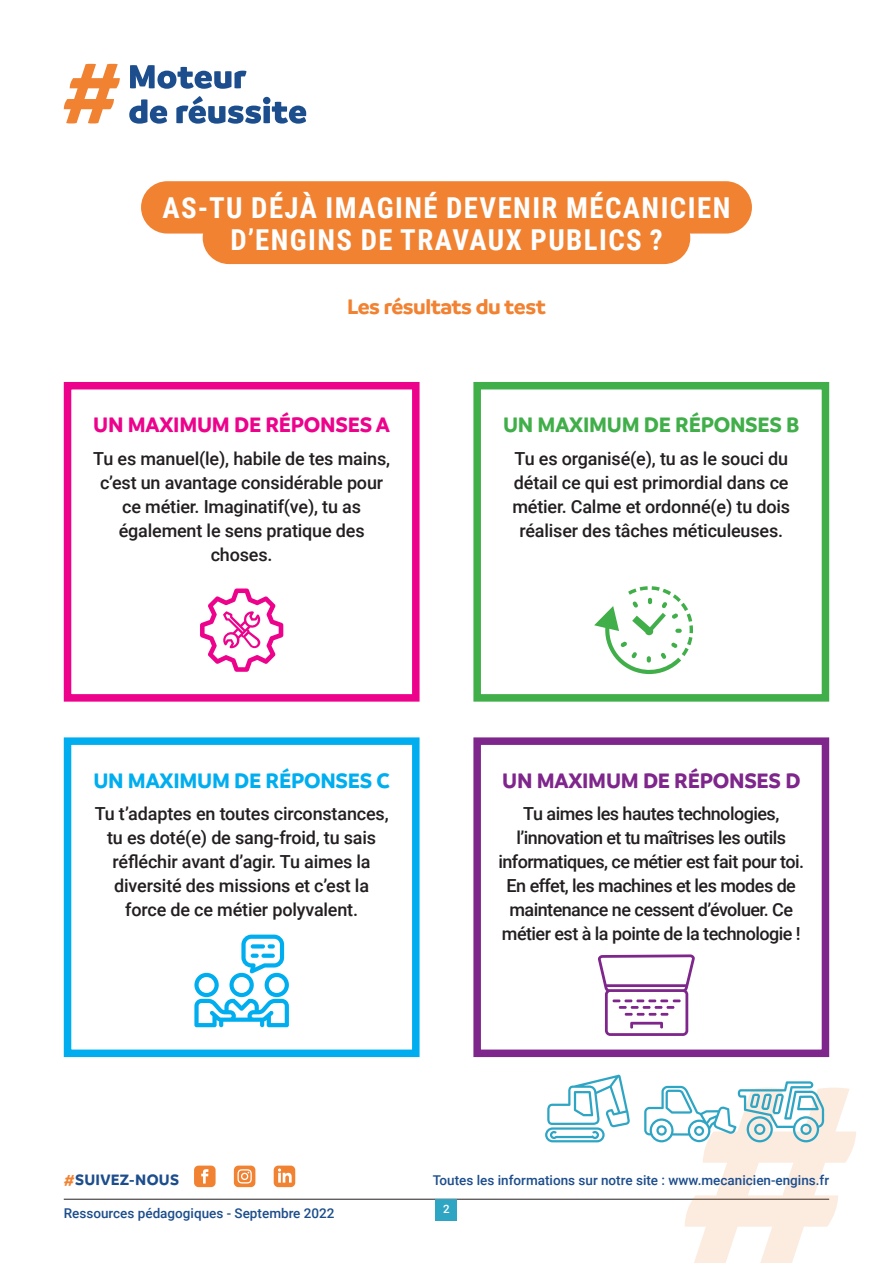
<style>
.page{position:relative;width:893px;height:1263px;background:#fff}
.page>*{position:absolute;margin:0;border:0;box-sizing:border-box;transform-origin:0 0}
.t1{font:700 28.8px/32.1px "Roboto Condensed";letter-spacing:.05em;color:#fff;text-align:center}
.Adresses{font:700 22.5px "Branding";letter-spacing:-.01em;color:#ed028c}
.Adresses-2{font:700 22.5px "Branding";letter-spacing:-.01em;color:#00aeef}
.Adresses-3{font:700 22.5px "Branding";letter-spacing:-.01em;color:#40ae49}
.Adresses-4{font:700 22.5px "Branding";letter-spacing:-.01em;color:#7e268b}
.Adresses-5{font:700 22.5px "Branding";letter-spacing:-.02em;color:#f18232}
.Adresses-6{font:500 18px/24px "Roboto";letter-spacing:-.01em;color:#231f20;text-align:center}
.Adresses-7{font:500 18px/24px "Roboto";letter-spacing:-.03em;color:#231f20;text-align:center}
.t2{font:700 16.2px "Branding";letter-spacing:.015em;color:#1c4d8c}
.t3{font:500 13.5px "Roboto";color:#1c4d8c}
.t4{font:500 11.55px "Roboto";color:#fff}
.s1{color:#f18232}
</style>
<div class="page">
<svg style="left:130px;top:65px;width:116px;height:24px"></svg>
<svg style="left:64px;top:64px;width:56px;height:60px"></svg>
<svg style="left:129px;top:99px;width:38px;height:25px"></svg>
<svg style="left:176px;top:96px;width:130px;height:28px"></svg>
<hr style="left:64px;top:1199px;width:765px;height:1px;background:#231f20">
<div style="left:436px;top:1199px;width:21px;height:22px;background:#2fa5c4"></div>
<svg style="left:194px;top:1165px;width:22px;height:22px"></svg>
<div style="left:234px;top:1165px;width:21px;height:22px;background:#f18232;border-radius:4px"></div>
<svg style="left:237px;top:1169px;width:15px;height:14px"></svg>
<svg style="left:274px;top:1165px;width:21px;height:22px"></svg>
<div style="left:203px;top:212px;width:487px;height:52px;background:#f18232;border-radius:26px"></div>
<div style="left:141px;top:181px;width:611px;height:53px;background:#f18232;border-radius:26px"></div>
<svg style="left:545px;top:1074px;width:85px;height:68px"></svg>
<svg style="left:644px;top:1081px;width:212px;height:182px"></svg>
<div style="left:64px;top:382px;width:356px;height:320px;border:8px solid #ed028c"></div>
<div style="left:64px;top:737px;width:356px;height:320px;border:8px solid #00aeef"></div>
<div style="left:473px;top:382px;width:356px;height:320px;border:8px solid #40ae49"></div>
<div style="left:473px;top:737px;width:356px;height:320px;border:8px solid #7e268b"></div>
<svg style="left:200px;top:588px;width:83px;height:84px"></svg>
<svg style="left:594px;top:586px;width:99px;height:88px"></svg>
<svg style="left:194px;top:934px;width:95px;height:93px"></svg>
<div style="left:251px;top:953px;width:8px;height:5px;background:#00aeef;border-radius:2px"></div>
<div style="left:261px;top:953px;width:14px;height:5px;background:#00aeef;border-radius:2px"></div>
<svg style="left:598px;top:954px;width:97px;height:82px"></svg>
<p class="t1" style="left:163px;top:190px;width:569px">AS-TU DÉJÀ IMAGINÉ DEVENIR MÉCANICIEN<br>D’ENGINS DE TRAVAUX PUBLICS ?</p>
<p class="Adresses-5" style="left:347px;top:294px;width:200px">Les résultats du test</p>
<p class="Adresses" style="left:93px;top:412px;width:298px">UN MAXIMUM DE RÉPONSES A</p>
<p class="Adresses-6" style="left:93px;top:446px;width:298px">Tu es manuel(le), habile de tes mains, c’est un avantage considérable pour ce métier. Imaginatif(ve), tu as également le sens pratique des choses.</p>
<p class="Adresses-2" style="left:93px;top:767px;width:298px">UN MAXIMUM DE RÉPONSES C</p>
<p class="Adresses-6" style="left:95px;top:801px;width:295px">Tu t’adaptes en toutes circonstances, tu es doté(e) de sang-froid, tu sais réfléchir avant d’agir. Tu aimes la diversité des missions et c’est la force de ce métier polyvalent.</p>
<p class="Adresses-3" style="left:503px;top:412px;width:298px">UN MAXIMUM DE RÉPONSES B</p>
<p class="Adresses-6" style="left:512px;top:446px;width:279px">Tu es organisé(e), tu as le souci du détail ce qui est primordial dans ce métier. Calme et ordonné(e) tu dois réaliser des tâches méticuleuses.</p>
<p class="Adresses-4" style="left:502px;top:767px;width:300px">UN MAXIMUM DE RÉPONSES D</p>
<p class="Adresses-7" style="left:498px;top:801px;width:307px">Tu aimes les hautes technologies, l’innovation et tu maîtrises les outils informatiques, ce métier est fait pour toi.<br>En effet, les machines et les modes de maintenance ne cessent d’évoluer. Ce métier est à la pointe de la technologie !</p>
<p class="t2" style="left:64px;top:1170px;width:117px"><span class="s1">#</span>SUIVEZ-NOUS</p>
<p class="t3" style="left:433px;top:1171px;width:398px">Toutes les informations sur notre site : www.mecanicien-engins.fr</p>
<p class="t3" style="left:64px;top:1203px;width:272px">Ressources pédagogiques - Septembre 2022</p>
<p class="t4" style="left:443px;top:1201px;width:8px">2</p>
</div>
